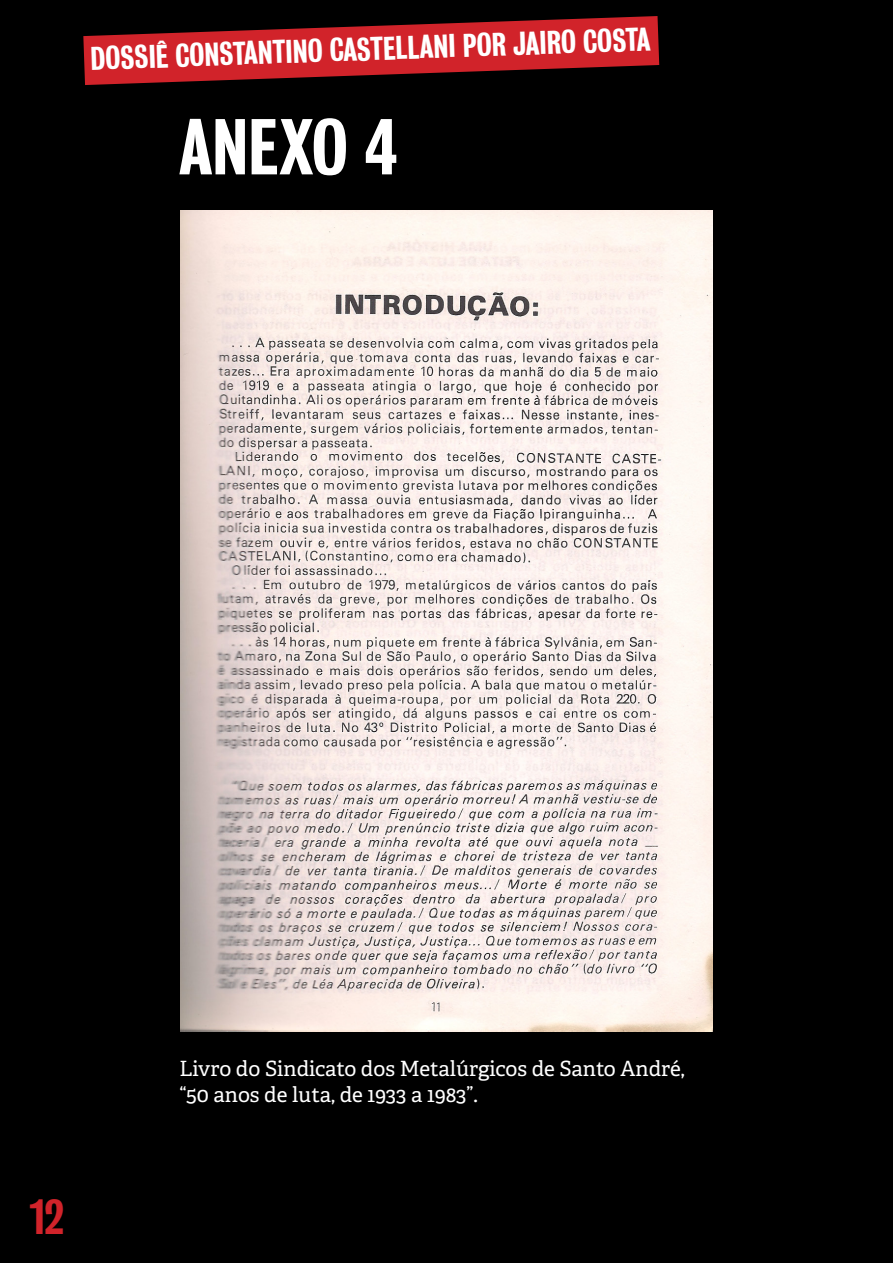
<style>
.page{position:relative;width:893px;height:1263px;background:#000}
.page>*{position:absolute;margin:0;border:0;box-sizing:border-box;transform-origin:0 0}
.t1{font:72px "Bureau Grotesque Three Five";color:#fff}
.t2{font:45px "Bureau Grotesque Three Five";color:#d1232a}
.t3{font:30px "Bureau Grotesque Three Five";color:#fff}
.t4{font:21px/25.2px "Adelle";color:#fff}
</style>
<div class="page">
<img style="left:180px;top:210px;width:533px;height:822px">
<svg style="left:83px;top:16px;width:576px;height:69px"></svg>
<h3 class="t3" style="left:90px;top:41px;width:562px;rotate:-2deg">DOSSIÊ CONSTANTINO CASTELLANI POR JAIRO COSTA</h3>
<h1 class="t1" style="left:179px;top:105px;width:219px">ANEXO 4</h1>
<h2 class="t2" style="left:30px;top:1191px;width:36px">12</h2>
<p class="t4" style="left:179px;top:1057px;width:507px">Livro do Sindicato dos Metalúrgicos de Santo André, “50 anos de luta, de 1933 a 1983”.</p>
</div>
